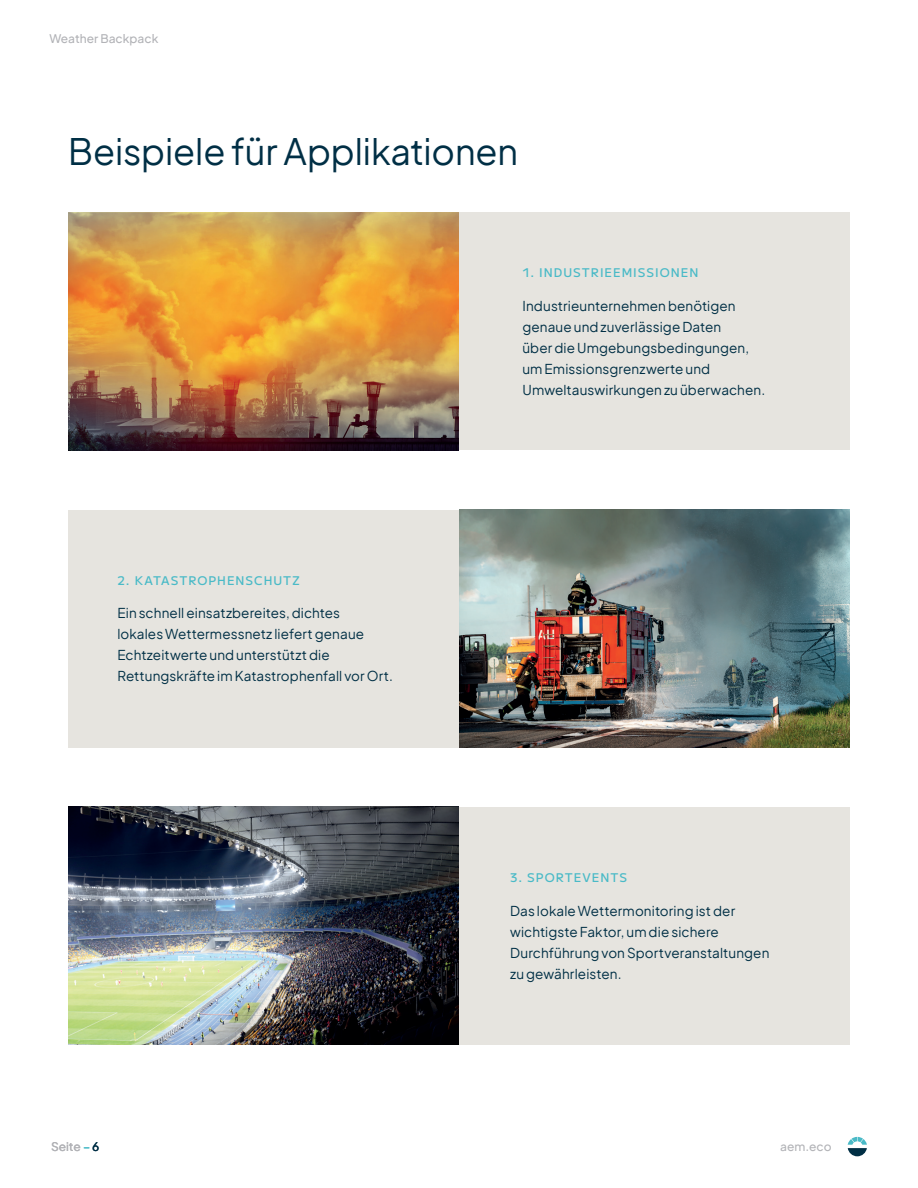
<style>
.page{position:relative;width:918px;height:1188px;background:#fff}
.page>*{position:absolute;margin:0;border:0;box-sizing:border-box;transform-origin:0 0}
.t1{font:36px "Plus Jakarta Sans";letter-spacing:-.005em;color:#002f45}
.t2{font:13.5px/21px "Plus Jakarta Sans";letter-spacing:.01em;color:#002f45}
.t3{font:100 12px "MPLUS1";letter-spacing:.08em;color:#4abac7}
.t4{font:500 12px "Plus Jakarta Sans";color:#b2b3b7}
.s1{color:#4abac7}
.s2{color:#002f45}
</style>
<div class="page">
<svg style="left:848px;top:1137px;width:19px;height:19px"></svg>
<div style="left:459px;top:807px;width:391px;height:238px;background:#e6e4df"></div>
<div style="left:68px;top:510px;width:391px;height:237px;background:#e6e4df"></div>
<div style="left:459px;top:213px;width:391px;height:237px;background:#e6e4df"></div>
<img style="left:68px;top:213px;width:391px;height:237px">
<img style="left:459px;top:510px;width:391px;height:237px">
<img style="left:68px;top:807px;width:391px;height:238px">
<p class="t4" style="left:49px;top:28px;width:110px">Weather Backpack</p>
<h1 class="t1" style="left:68px;top:122px;width:452px">Beispiele für Applikationen</h1>
<p class="t3" style="left:117px;top:570px;width:184px">2. KATASTROPHENSCHUTZ</p>
<p class="t2" style="left:117px;top:602px;width:277px">Ein schnell einsatzbereites, dichtes<br>lokales Wettermessnetz liefert genaue Echtzeitwerte und unterstützt die Rettungskräfte im Katastrophenfall vor Ort.</p>
<p class="t3" style="left:522px;top:263px;width:178px">1. INDUSTRIEEMISSIONEN</p>
<p class="t2" style="left:522px;top:294px;width:244px">Industrieunternehmen benötigen genaue und zuverlässige Daten<br>über die Umgebungsbedingungen, um Emissionsgrenzwerte und<br>Umweltauswirkungen zu überwachen.</p>
<p class="t3" style="left:510px;top:868px;width:119px">3. SPORTEVENTS</p>
<p class="t2" style="left:510px;top:899px;width:261px">Das lokale Wettermonitoring ist der wichtigste Faktor, um die sichere<br>Durchführung von Sportveranstaltungen zu gewährleisten.</p>
<p class="t4" style="left:51px;top:1136px;width:50px">Seite <span class="s1">–</span> <span class="s2">6</span></p>
<p class="t4" style="left:780px;top:1136px;width:53px">aem.eco</p>
</div>
